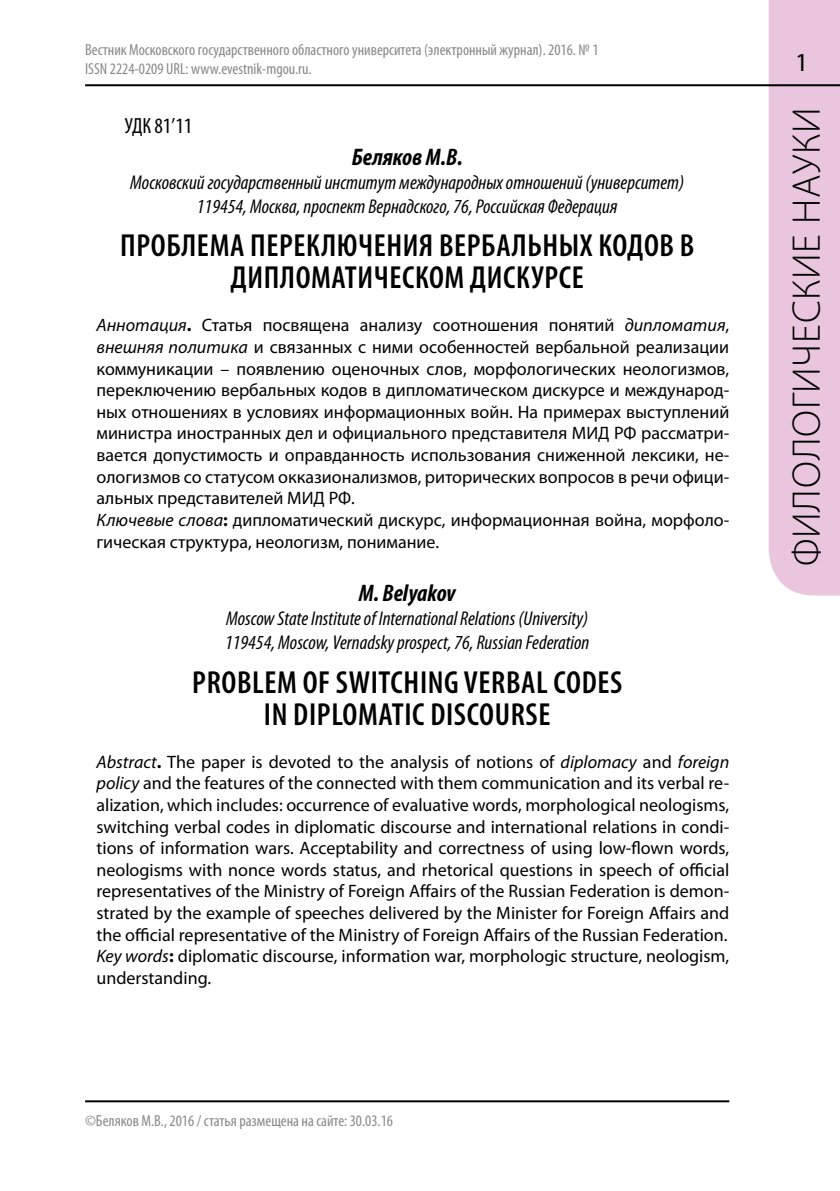
<style>
.page{position:relative;width:840px;height:1191px;background:#fff}
.page>*{position:absolute;margin:0;border:0;box-sizing:border-box;transform-origin:0 0}
.t1{font:300 40px "Myriad Pro";letter-spacing:.02em;color:#000}
.t2{font:600 condensed 32px/32px "Myriad Pro";letter-spacing:.02em;color:#000;text-align:center}
.t3{font:26px "Myriad Pro";color:#000}
.t4{font:italic 700 condensed 24px "Myriad Pro";color:#000}
.t5{font:condensed 22px "Myriad Pro";color:#000}
.t6{font:italic condensed 20px/24px "Myriad Pro";color:#000;text-align:center}
.t7{font:18px/21.6px "Myriad Pro";color:#000}
.t8{font:condensed 16px/19.2px "Myriad Pro";color:#87888a}
.s1{font-style:italic}
.s2{font-weight:700}
</style>
<div class="page">
<div style="left:768px;top:0;width:71px;height:595px;background:#e9c5de"></div>
<hr style="left:85px;top:84px;width:754px;height:2px;background:#000">
<hr style="left:85px;top:1100px;width:644px;height:2px;background:#000">
<p class="t8" style="left:85px;top:39px;width:514px">Вестник Московского государственного областного университета (электронный журнал). 2016. № 1<br>ISSN 2224-0209 URL: www.evestnik-mgou.ru.</p>
<p class="t5" style="left:125px;top:112px;width:69px">УДК 81’11</p>
<h3 class="t4" style="left:351px;top:142px;width:112px">Беляков М.В.</h3>
<p class="t6" style="left:130px;top:170px;width:555px">Московский государственный институт международных отношений (университет)<br>119454, Москва, проспект Вернадского, 76, Российская Федерация</p>
<h2 class="t2" style="left:120px;top:229px;width:575px">ПРОБЛЕМА ПЕРЕКЛЮЧЕНИЯ ВЕРБАЛЬНЫХ КОДОВ В<br>ДИПЛОМАТИЧЕСКОМ ДИСКУРСЕ</h2>
<p class="t7" style="left:96px;top:314px;width:634px"><span class="s1">Аннотация</span><span class="s2">.</span> Статья посвящена анализу соотношения понятий <span class="s1">дипломатия</span>, <span class="s1">внешняя политика</span> и связанных с ними особенностей вербальной реализации коммуникации – появлению оценочных слов, морфологических неологизмов, переключению вербальных кодов в дипломатическом дискурсе и международ&shy;ных отношениях в условиях информационных войн. На примерах выступлений министра иностранных дел и официального представителя МИД РФ рассматри&shy;вается допустимость и оправданность использования сниженной лексики, не&shy;ологизмов со статусом окказионализмов, риторических вопросов в речи офици&shy;альных представителей МИД РФ.<br><span class="s1">Ключевые слова</span><span class="s2">:</span> дипломатический дискурс, информационная война, морфоло&shy;гическая структура, неологизм, понимание.</p>
<h3 class="t4" style="left:358px;top:578px;width:98px">M. Belyakov</h3>
<p class="t6" style="left:225px;top:606px;width:365px;text-align:left">Moscow State Institute of International Relations (University)<br>119454, Moscow, Vernadsky prospect, 76, Russian Federation</p>
<h2 class="t2" style="left:192px;top:665px;width:431px">PROBLEM OF SWITCHING VERBAL CODES<br>IN DIPLOMATIC DISCOURSE</h2>
<p class="t7" style="left:96px;top:750px;width:634px;text-align:justify"><span class="s1">Abstract</span><span class="s2">.</span> The paper is devoted to the analysis of notions of <span class="s1">diplomacy</span> and <span class="s1">foreign policy</span> and the features of the connected with them communication and its verbal re&shy;alization, which includes: occurrence of evaluative words, morphological neologisms, switching verbal codes in diplomatic discourse and international relations in condi&shy;tions of information wars. Acceptability and correctness of using low-flown words, neologisms with nonce words status, and rhetorical questions in speech of official representatives of the Ministry of Foreign Affairs of the Russian Federation is demon&shy;strated by the example of speeches delivered by the Minister for Foreign Affairs and the official representative of the Ministry of Foreign Affairs of the Russian Federation.<br><span class="s1">Key words</span><span class="s2">:</span> diplomatic discourse, information war, morphologic structure, neologism, understanding.</p>
<p class="t8" style="left:85px;top:1111px;width:309px">©Беляков М.В., 2016 / статья размещена на сайте: 30.03.16</p>
<h3 class="t3" style="left:794px;top:47px;width:15px">1</h3>
<h1 class="t1" style="left:782px;top:566px;width:461px;rotate:-90deg">филологические науки</h1>
</div>
